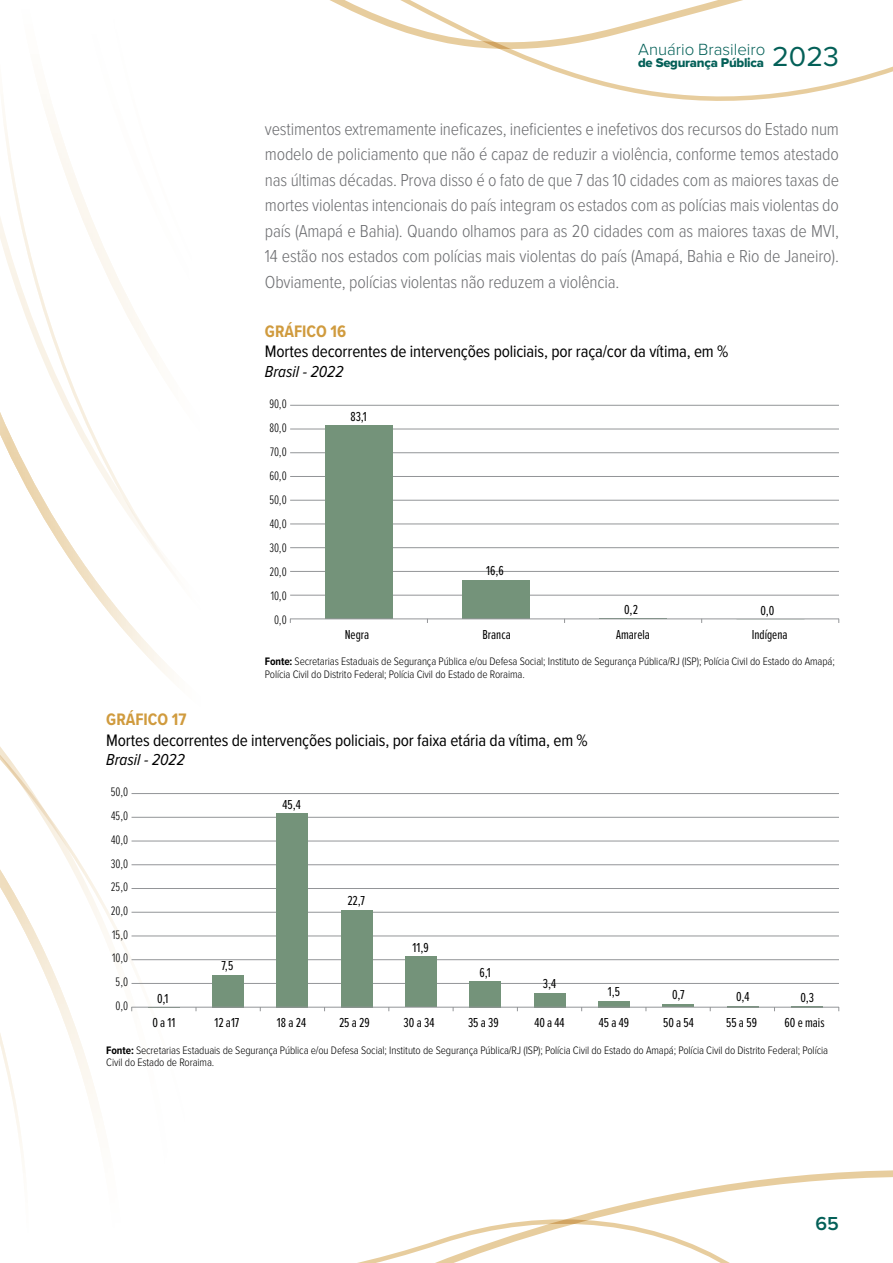
<style>
.page{position:relative;width:893px;height:1263px;background:#fff}
.page>*{position:absolute;margin:0;border:0;box-sizing:border-box;transform-origin:0 0}
.t1{font:600 19.5px "Proxima Nova";color:#046058}
.t2{font:300 18px/25.5px "Proxima Nova Cond";letter-spacing:-.01em;color:#6d6e71;text-align:justify}
.t3{font:17.25px "Proxima Nova Cond";letter-spacing:-.01em;color:#000}
.t4{font:700 17.25px "Proxima Nova Cond";color:#d09b3e}
.t5{font:300 16.8px "Proxima Nova";color:#046058}
.t6{font:italic 16.5px "Proxima Nova Cond";color:#000}
.t7{font:13.5px "Proxima Nova Ex Cn";color:#000}
.t8{font:13.2px "Proxima Nova Extrabld";letter-spacing:-.02em;color:#046058}
.t9{font:300 12.75px/24px "Proxima Nova Ex Cn";color:#000;text-align:center}
.t10{font:300 11.25px/12.8px "Proxima Nova Cond";letter-spacing:-.01em;color:#000}
.s1{font-weight:400;font-size:28.5px}
.s2{font-weight:700}
</style>
<div class="page">
<svg style="left:0;top:109px;width:150px;height:318px"></svg>
<svg style="left:0;top:427px;width:170px;height:726px"></svg>
<hr style="left:290px;top:595px;width:549px;height:1px;background:#939598">
<hr style="left:290px;top:429px;width:549px;height:1px;background:#939598">
<hr style="left:290px;top:452px;width:549px;height:1px;background:#939598">
<hr style="left:290px;top:476px;width:549px;height:1px;background:#939598">
<hr style="left:290px;top:571px;width:549px;height:1px;background:#939598">
<hr style="left:290px;top:547px;width:549px;height:1px;background:#939598">
<hr style="left:290px;top:524px;width:549px;height:1px;background:#939598">
<hr style="left:290px;top:500px;width:549px;height:1px;background:#939598">
<hr style="left:290px;top:405px;width:549px;height:1px;background:#939598">
<div style="left:325px;top:425px;width:67px;height:194px;background:#74937a"></div>
<div style="left:462px;top:580px;width:68px;height:39px;background:#74937a"></div>
<hr style="left:290px;top:619px;width:549px;height:1px;background:#939598">
<hr style="left:132px;top:817px;width:707px;height:1px;background:#939598">
<hr style="left:132px;top:841px;width:707px;height:1px;background:#939598">
<hr style="left:132px;top:864px;width:707px;height:1px;background:#939598">
<hr style="left:132px;top:888px;width:707px;height:1px;background:#939598">
<hr style="left:132px;top:983px;width:707px;height:1px;background:#939598">
<hr style="left:132px;top:959px;width:707px;height:1px;background:#939598">
<hr style="left:132px;top:936px;width:707px;height:1px;background:#939598">
<hr style="left:132px;top:912px;width:707px;height:1px;background:#939598">
<hr style="left:132px;top:793px;width:707px;height:1px;background:#939598">
<div style="left:212px;top:975px;width:32px;height:32px;background:#74937a"></div>
<div style="left:277px;top:813px;width:31px;height:194px;background:#74937a"></div>
<div style="left:341px;top:910px;width:31px;height:97px;background:#74937a"></div>
<div style="left:405px;top:956px;width:32px;height:51px;background:#74937a"></div>
<div style="left:469px;top:981px;width:32px;height:26px;background:#74937a"></div>
<div style="left:534px;top:993px;width:31px;height:14px;background:#74937a"></div>
<div style="left:598px;top:1001px;width:32px;height:6px;background:#74937a"></div>
<hr style="left:662px;top:1004px;width:32px;height:3px;background:#74937a">
<hr style="left:727px;top:1006px;width:31px;height:1px;background:#74937a">
<hr style="left:791px;top:1006px;width:32px;height:1px;background:#74937a">
<svg style="left:160px;top:637px;width:74px;height:516px"></svg>
<hr style="left:132px;top:1007px;width:707px;height:1px;background:#939598">
<svg style="left:502px;top:50px;width:391px;height:51px"></svg>
<svg style="left:330px;top:0;width:413px;height:50px"></svg>
<svg style="left:357px;top:1170px;width:536px;height:93px"></svg>
<p class="t5" style="left:638px;top:37px;width:202px">Anuário Brasileiro <span class="s1">2023</span></p>
<p class="t8" style="left:638px;top:53px;width:127px">de Segurança Pública</p>
<p class="t2" style="left:265px;top:115px;width:576px">vestimentos extremamente ineficazes, ineficientes e inefetivos dos recursos do Estado num modelo de policiamento que não é capaz de reduzir a violência, conforme temos atestado nas últimas décadas. Prova disso é o fato de que 7 das 10 cidades com as maiores taxas de mortes violentas intencionais do país integram os estados com as polícias mais violentas do país (Amapá e Bahia). Quando olhamos para as 20 cidades com as maiores taxas de MVI, 14 estão nos estados com polícias mais violentas do país (Amapá, Bahia e Rio de Janeiro).<br>Obviamente, polícias violentas não reduzem a violência.</p>
<p class="t4" style="left:265px;top:319px;width:83px">GRÁFICO 16</p>
<p class="t3" style="left:265px;top:339px;width:465px">Mortes decorrentes de intervenções policiais, por raça/cor da vítima, em %</p>
<p class="t6" style="left:265px;top:359px;width:80px">Brasil - 2022</p>
<p class="t9" style="left:269px;top:391px;width:19px">90,0<br>80,0<br>70,0<br>60,0<br>50,0<br>40,0<br>30,0<br>20,0<br>10,0<br>0,0</p>
<p class="t7" style="left:345px;top:624px;width:26px">Negra</p>
<p class="t7" style="left:482px;top:624px;width:30px">Branca</p>
<p class="t7" style="left:616px;top:624px;width:35px">Amarela</p>
<p class="t7" style="left:752px;top:624px;width:37px">Indígena</p>
<p class="t7" style="left:350px;top:406px;width:18px">83,1</p>
<p class="t7" style="left:486px;top:561px;width:19px">16,6</p>
<p class="t7" style="left:624px;top:600px;width:15px">0,2</p>
<p class="t7" style="left:760px;top:600px;width:15px">0,0</p>
<p class="t10" style="left:265px;top:654px;width:571px"><span class="s2">Fonte:</span> Secretarias Estaduais de Segurança Pública e/ou Defesa Social; Instituto de Segurança Pública/RJ (ISP); Polícia Civil do Estado do Amapá;<br>Polícia Civil do Distrito Federal; Polícia Civil do Estado de Roraima.</p>
<p class="t4" style="left:106px;top:707px;width:82px">GRÁFICO 17</p>
<p class="t3" style="left:106px;top:727px;width:483px">Mortes decorrentes de intervenções policiais, por faixa etária da vítima, em %</p>
<p class="t6" style="left:106px;top:747px;width:80px">Brasil - 2022</p>
<p class="t9" style="left:111px;top:780px;width:19px">50,0<br>45,0<br>40,0<br>30,0<br>25,0<br>20,0<br>15,0<br>10,0<br>5,0<br>0,0</p>
<p class="t7" style="left:152px;top:1013px;width:25px">0 a 11</p>
<p class="t7" style="left:214px;top:1013px;width:27px">12 a17</p>
<p class="t7" style="left:277px;top:1013px;width:31px">18 a 24</p>
<p class="t7" style="left:339px;top:1013px;width:32px">25 a 29</p>
<p class="t7" style="left:404px;top:1013px;width:32px">30 a 34</p>
<p class="t7" style="left:468px;top:1013px;width:32px">35 a 39</p>
<p class="t7" style="left:534px;top:1013px;width:32px">40 a 44</p>
<p class="t7" style="left:599px;top:1013px;width:32px">45 a 49</p>
<p class="t7" style="left:663px;top:1013px;width:32px">50 a 54</p>
<p class="t7" style="left:726px;top:1013px;width:32px">55 a 59</p>
<p class="t7" style="left:784px;top:1013px;width:42px">60 e mais</p>
<p class="t7" style="left:283px;top:794px;width:20px">45,4</p>
<p class="t7" style="left:347px;top:891px;width:19px">22,7</p>
<p class="t7" style="left:412px;top:937px;width:18px">11,9</p>
<p class="t7" style="left:221px;top:956px;width:13px">7,5</p>
<p class="t7" style="left:479px;top:962px;width:13px">6,1</p>
<p class="t7" style="left:543px;top:974px;width:15px">3,4</p>
<p class="t7" style="left:608px;top:982px;width:14px">1,5</p>
<p class="t7" style="left:672px;top:985px;width:14px">0,7</p>
<p class="t7" style="left:736px;top:987px;width:15px">0,4</p>
<p class="t7" style="left:800px;top:987px;width:15px">0,3</p>
<p class="t7" style="left:157px;top:988px;width:13px">0,1</p>
<p class="t10" style="left:106px;top:1043px;width:723px"><span class="s2">Fonte:</span> Secretarias Estaduais de Segurança Pública e/ou Defesa Social; Instituto de Segurança Pública/RJ (ISP); Polícia Civil do Estado do Amapá; Polícia Civil do Distrito Federal; Polícia<br>Civil do Estado de Roraima.</p>
<p class="t1" style="left:815px;top:1209px;width:25px">65</p>
</div>
